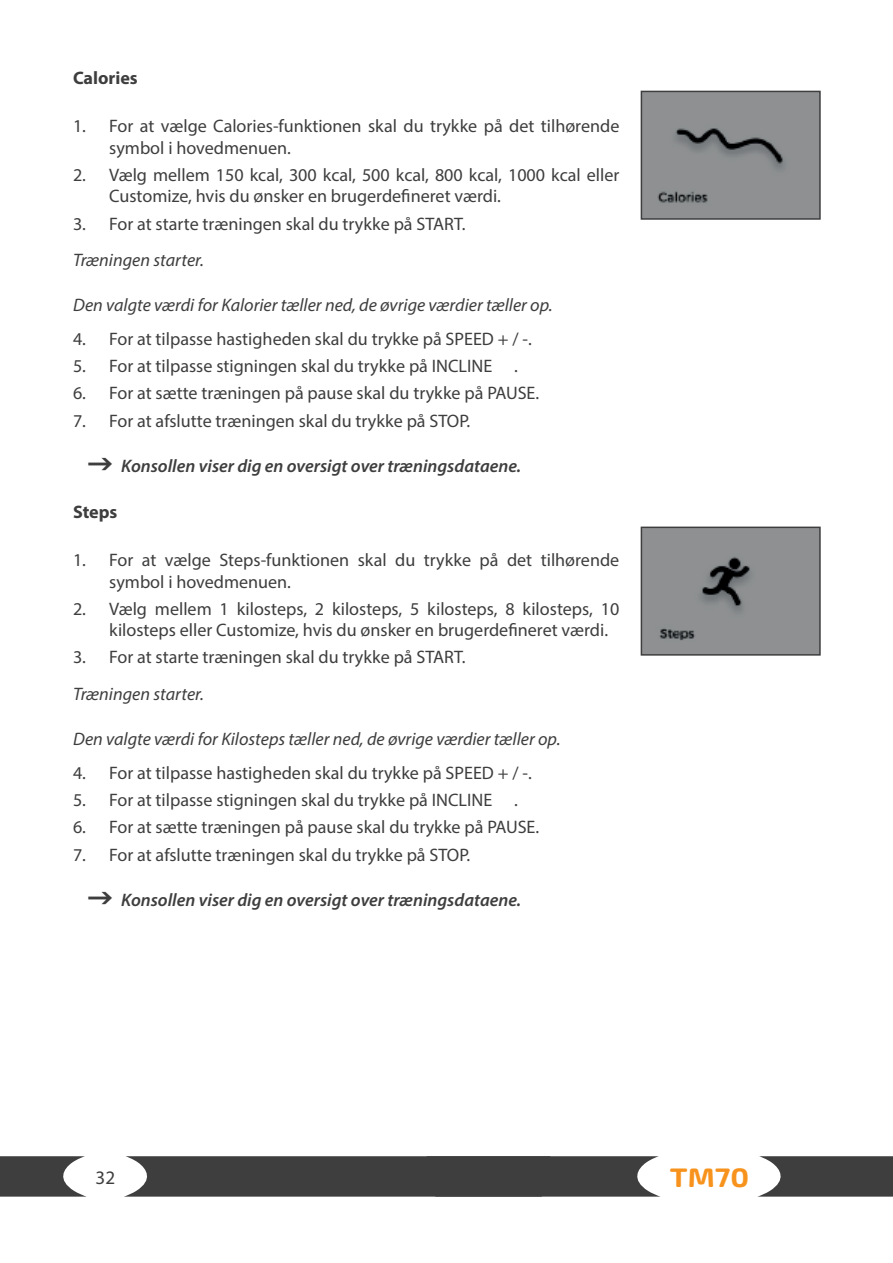
<style>
.page{position:relative;width:893px;height:1263px;background:#fff}
.page>*{position:absolute;margin:0;border:0;box-sizing:border-box;transform-origin:0 0}
.t1{font:700 26.7px "Exo Soft";color:#f7931d;scale:1.11 1}
.t2{font:19.05px "Myriad Pro";color:#3e3e3f}
.t3{font:18.15px/21.3px "Myriad Pro";color:#3e3e3f}
.t4{font:italic 18.15px "Myriad Pro";color:#3e3e3f}
.t5{font:italic 600 18.15px "Myriad Pro";color:#3e3e3f}
.Fließtext_Fett{font:700 18.15px "Myriad Pro";color:#3e3e3f}
</style>
<div class="page">
<svg style="left:0;top:1156px;width:85px;height:40px"></svg>
<svg style="left:126px;top:1156px;width:533px;height:40px;background:#49494a"></svg>
<svg style="left:759px;top:1156px;width:134px;height:40px;background:#545455"></svg>
<img style="left:644px;top:94px;width:174px;height:123px">
<div style="left:641px;top:91px;width:180px;height:129px;border:2px solid #3e3e3f"></div>
<img style="left:644px;top:530px;width:174px;height:123px">
<div style="left:641px;top:527px;width:180px;height:129px;border:2px solid #3e3e3f"></div>
<p class="Fließtext_Fett" style="left:73px;top:66px;width:66px">Calories</p>
<p class="t3" style="left:109px;top:115px;width:512px;text-indent:-36px">1. For at vælge Calories-funktionen skal du trykke på det tilhørende symbol i hovedmenuen.</p>
<p class="t3" style="left:109px;top:164px;width:512px;text-indent:-36px">2. Vælg mellem 150 kcal, 300 kcal, 500 kcal, 800 kcal, 1000 kcal eller<br>Customize, hvis du ønsker en brugerdefineret værdi.</p>
<p class="t3" style="left:73px;top:212px;width:394px">3. For at starte træningen skal du trykke på START.</p>
<p class="t4" style="left:73px;top:249px;width:132px">Træningen starter.</p>
<p class="t4" style="left:73px;top:294px;width:481px">Den valgte værdi for Kalorier tæller ned, de øvrige værdier tæller op.</p>
<p class="t3" style="left:73px;top:328px;width:460px">4. For at tilpasse hastigheden skal du trykke på SPEED + / -.</p>
<p class="t3" style="left:73px;top:355px;width:446px">5. For at tilpasse stigningen skal du trykke på INCLINE ∧ .</p>
<p class="t3" style="left:73px;top:382px;width:468px">6. For at sætte træningen på pause skal du trykke på PAUSE.</p>
<p class="t3" style="left:73px;top:410px;width:399px">7. For at afslutte træningen skal du trykke på STOP.</p>
<p class="t5" style="left:85px;top:454px;width:438px">→ Konsollen viser dig en oversigt over træningsdataene.</p>
<p class="Fließtext_Fett" style="left:73px;top:500px;width:46px">Steps</p>
<p class="t3" style="left:109px;top:549px;width:512px;text-indent:-36px">1. For at vælge Steps-funktionen skal du trykke på det tilhørende symbol i hovedmenuen.</p>
<p class="t3" style="left:109px;top:598px;width:512px;text-indent:-36px">2. Vælg mellem 1 kilosteps, 2 kilosteps, 5 kilosteps, 8 kilosteps, 10 kilosteps eller Customize, hvis du ønsker en brugerdefineret værdi.</p>
<p class="t3" style="left:73px;top:646px;width:394px">3. For at starte træningen skal du trykke på START.</p>
<p class="t4" style="left:73px;top:682px;width:132px">Træningen starter.</p>
<p class="t4" style="left:73px;top:728px;width:489px">Den valgte værdi for Kilosteps tæller ned, de øvrige værdier tæller op.</p>
<p class="t3" style="left:73px;top:762px;width:460px">4. For at tilpasse hastigheden skal du trykke på SPEED + / -.</p>
<p class="t3" style="left:73px;top:789px;width:446px">5. For at tilpasse stigningen skal du trykke på INCLINE ∧ .</p>
<p class="t3" style="left:73px;top:816px;width:468px">6. For at sætte træningen på pause skal du trykke på PAUSE.</p>
<p class="t3" style="left:73px;top:843px;width:399px">7. For at afslutte træningen skal du trykke på STOP.</p>
<p class="t5" style="left:85px;top:888px;width:438px">→ Konsollen viser dig en oversigt over træningsdataene.</p>
<p class="t2" style="left:96px;top:1166px;width:21px">32</p>
<h1 class="t1" style="left:670px;top:1161px;width:73px">TM70</h1>
</div>
